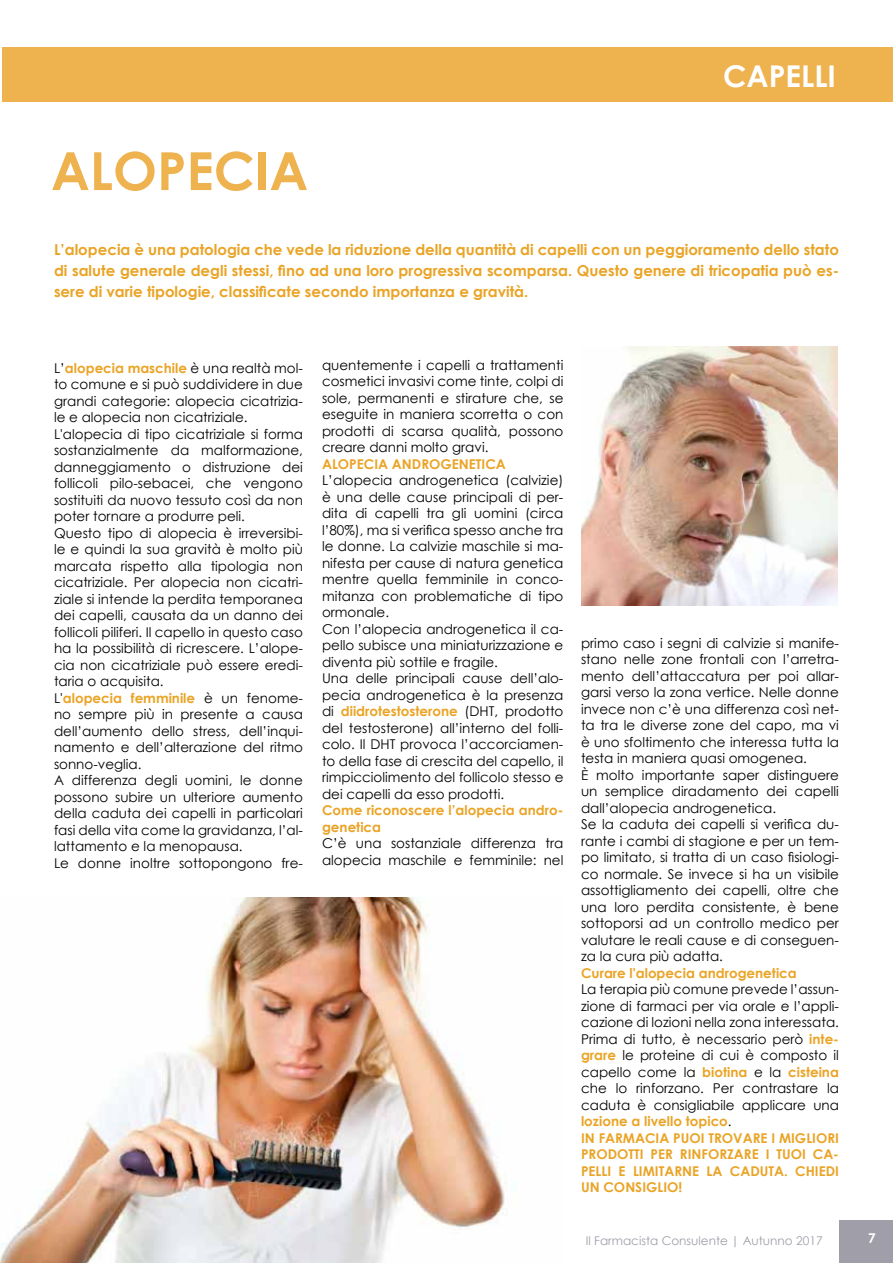
<style>
.page{position:relative;width:893px;height:1263px;background:#fff}
.page>*{position:absolute;margin:0;border:0;box-sizing:border-box;transform-origin:0 0}
.t1{font:700 52.5px "Century Gothic";color:#eeb24f}
.t2{font:700 30px "Century Gothic";color:#fff}
.t3{font:700 15px/21px "Century Gothic";color:#eaa426;text-align:justify}
.t4{font:13.5px/16.5px "Century Gothic";color:#000}
.t5{font:700 13.5px/16.5px "Century Gothic";color:#eaa426}
.t6{font:700 13.5px "Century Gothic";color:#fff}
.t7{font:12px "Century Gothic";color:#a09ea9}
.s1{font-weight:700;color:#eaa426}
</style>
<div class="page">
<div style="left:2px;top:48px;width:891px;height:54px;background:#eeb24f"></div>
<div style="left:840px;top:1220px;width:53px;height:43px;background:#a09ea9"></div>
<img style="left:0;top:897px;width:506px;height:366px">
<img style="left:581px;top:346px;width:257px;height:260px">
<h1 class="t1" style="left:51px;top:131px;width:259px">ALOPECIA</h1>
<h2 class="t2" style="left:723px;top:53px;width:114px">CAPELLI</h2>
<p class="t3" style="left:54px;top:238px;width:786px">L’alopecia è una patologia che vede la riduzione della quantità di capelli con un peggioramento dello stato di salute generale degli stessi, fino ad una loro progressiva scomparsa. Questo genere di tricopatia può es&shy;sere di varie tipologie, classificate secondo importanza e gravità.</p>
<p class="t4" style="left:54px;top:360px;width:250px">L’<span class="s1">alopecia maschile</span> è una realtà mol&shy;to comune e si può suddividere in due grandi categorie: alopecia cicatrizia&shy;le e alopecia non cicatriziale.<br>L'alopecia di tipo cicatriziale si forma sostanzialmente da malformazione, danneggiamento o distruzione dei follicoli pilo-sebacei, che vengono sostituiti da nuovo tessuto così da non poter tornare a produrre peli.<br>Questo tipo di alopecia è irreversibi&shy;le e quindi la sua gravità è molto più marcata rispetto alla tipologia non cicatriziale. Per alopecia non cicatri&shy;ziale si intende la perdita temporanea dei capelli, causata da un danno dei follicoli piliferi. Il capello in questo caso ha la possibilità di ricrescere. L’alope&shy;cia non cicatriziale può essere eredi&shy;taria o acquisita.<br>L'<span class="s1">alopecia femminile</span> è un fenome&shy;no sempre più in presente a causa dell’aumento dello stress, dell’inqui&shy;namento e dell’alterazione del ritmo sonno-veglia.<br>A differenza degli uomini, le donne possono subire un ulteriore aumento della caduta dei capelli in particolari fasi della vita come la gravidanza, l’al&shy;lattamento e la menopausa.<br>Le donne inoltre sottopongono fre-</p>
<p class="t4" style="left:322px;top:356px;width:243px;text-align:justify">quentemente i capelli a trattamenti cosmetici invasivi come tinte, colpi di sole, permanenti e stirature che, se eseguite in maniera scorretta o con prodotti di scarsa qualità, possono creare danni molto gravi.</p>
<p class="t5" style="left:322px;top:455px;width:185px">ALOPECIA ANDROGENETICA</p>
<p class="t4" style="left:322px;top:472px;width:243px">L’alopecia androgenetica (calvizie) è una delle cause principali di per&shy;dita di capelli tra gli uomini (circa l’80%), ma si verifica spesso anche tra le donne. La calvizie maschile si ma&shy;nifesta per cause di natura genetica mentre quella femminile in conco&shy;mitanza con problematiche di tipo ormonale.<br>Con l’alopecia androgenetica il ca&shy;pello subisce una miniaturizzazione e diventa più sottile e fragile.<br>Una delle principali cause dell’alo&shy;pecia androgenetica è la presenza di <span class="s1">diidrotestosterone</span> (DHT, prodotto del testosterone) all’interno del folli&shy;colo. Il DHT provoca l’accorciamen&shy;to della fase di crescita del capello, il rimpicciolimento del follicolo stesso e dei capelli da esso prodotti.</p>
<p class="t5" style="left:322px;top:801px;width:243px">Come riconoscere l’alopecia andro&shy;genetica</p>
<p class="t4" style="left:322px;top:835px;width:243px">C’è una sostanziale differenza tra alopecia maschile e femminile: nel</p>
<p class="t4" style="left:581px;top:634px;width:259px">primo caso i segni di calvizie si manife&shy;stano nelle zone frontali con l’arretra&shy;mento dell’attaccatura per poi allar&shy;garsi verso la zona vertice. Nelle donne invece non c’è una differenza così net&shy;ta tra le diverse zone del capo, ma vi è uno sfoltimento che interessa tutta la testa in maniera quasi omogenea.<br>È molto importante saper distinguere un semplice diradamento dei capelli dall’alopecia androgenetica.<br>Se la caduta dei capelli si verifica du&shy;rante i cambi di stagione e per un tem&shy;po limitato, si tratta di un caso fisiologi&shy;co normale. Se invece si ha un visibile assottigliamento dei capelli, oltre che una loro perdita consistente, è bene sottoporsi ad un controllo medico per valutare le reali cause e di conseguen&shy;za la cura più adatta.</p>
<p class="t5" style="left:581px;top:964px;width:217px">Curare l'alopecia androgenetica</p>
<p class="t4" style="left:581px;top:981px;width:259px">La terapia più comune prevede l’assun&shy;zione di farmaci per via orale e l’appli&shy;cazione di lozioni nella zona interessata.<br>Prima di tutto, è necessario però <span class="s1">inte&shy;grare</span> le proteine di cui è composto il capello come la <span class="s1">biotina</span> e la <span class="s1">cisteina </span>che lo rinforzano. Per contrastare la caduta è consigliabile applicare una <span class="s1">lozione a livello topico</span>.<br><span class="s1">IN FARMACIA PUOI TROVARE I MIGLIORI PRODOTTI PER RINFORZARE I TUOI CA-PELLI E LIMITARNE LA CADUTA. CHIEDI UN CONSIGLIO!</span></p>
<p class="t7" style="left:586px;top:1232px;width:238px">Il Farmacista Consulente | Autunno 2017</p>
<p class="t6" style="left:868px;top:1227px;width:9px">7</p>
</div>
